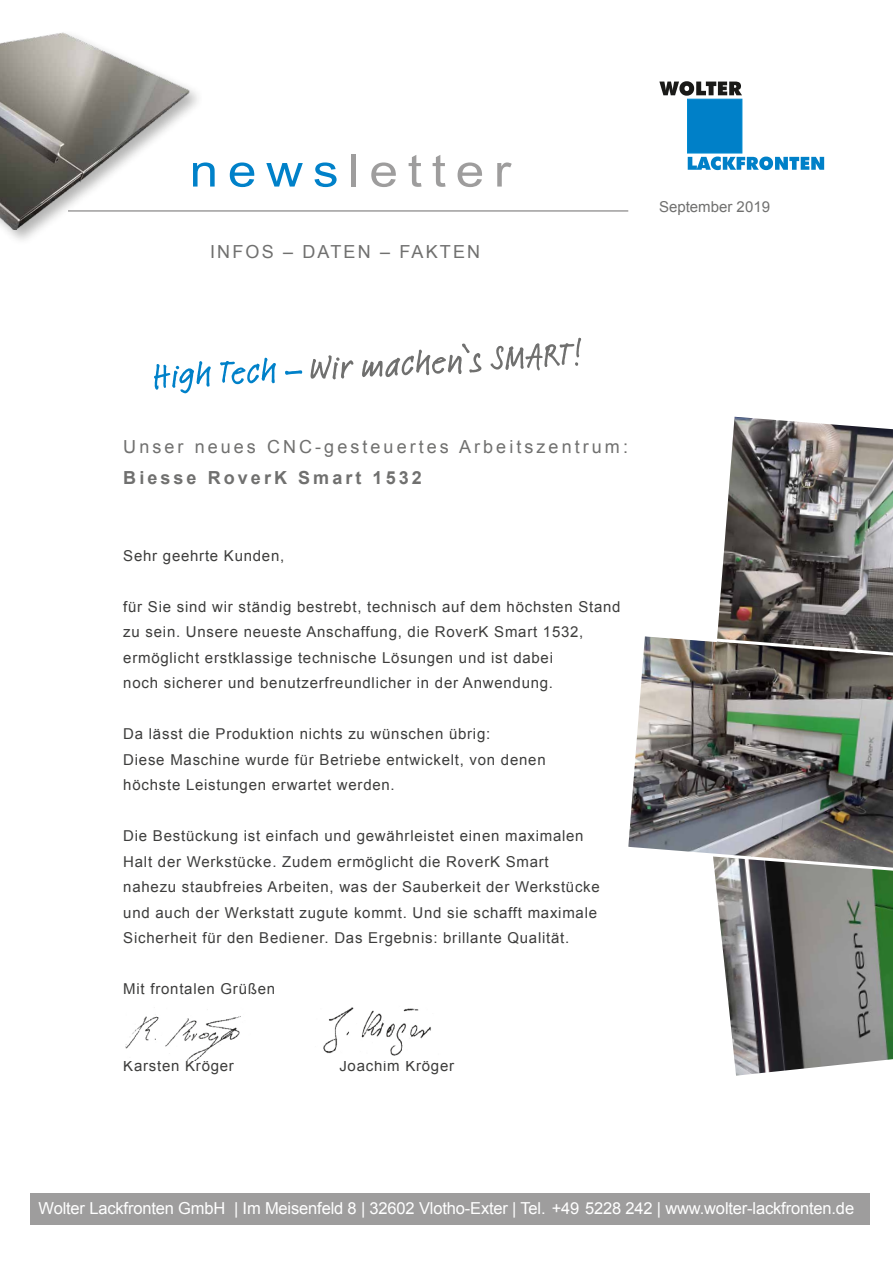
<style>
.page{position:relative;width:893px;height:1263px;background:#fff}
.page>*{position:absolute;margin:0;border:0;box-sizing:border-box;transform-origin:0 0}
.t1{font:45.3px "Arial";letter-spacing:.19em;color:#9e9d9d;scale:1.13 1}
.t2{font:18px "Arial";letter-spacing:.17em;color:#70706f}
.t3{font:700 18px "Arial";letter-spacing:.17em;color:#70706f}
.t4{font:18px "Arial";letter-spacing:.12em;color:#70706f}
.t5{font:16.5px "Arial";letter-spacing:-.01em;color:#fff}
.t6{font:15px/25.5px "Arial";letter-spacing:.05em;color:#3d3d3c}
.t7{font:15px "Arial";color:#70706f}
.s1{color:#0081c9}
</style>
<div class="page">
<svg style="left:659px;top:81px;width:83px;height:15px"></svg>
<div style="left:687px;top:99px;width:55px;height:54px;background:#0080c8;border:1px solid #008bd2"></div>
<svg style="left:688px;top:157px;width:136px;height:13px"></svg>
<hr style="left:68px;top:210px;width:560px;height:2px;background:#9e9d9d">
<div style="left:30px;top:1193px;width:840px;height:31px;background:#9e9d9d"></div>
<img style="left:714px;top:873px;width:179px;height:203px">
<img style="left:717px;top:417px;width:176px;height:214px">
<img style="left:628px;top:631px;width:265px;height:242px">
<svg style="left:154px;top:358px;width:148px;height:35px"></svg>
<svg style="left:310px;top:338px;width:271px;height:41px"></svg>
<img style="left:0;top:32px;width:209px;height:198px">
<img style="left:125px;top:1007px;width:306px;height:53px">
<h1 class="t1" style="left:190px;top:141px;width:286px"><span class="s1">news</span>letter</h1>
<p class="t4" style="left:210px;top:240px;width:272px">INFOS – DATEN – FAKTEN</p>
<p class="t7" style="left:659px;top:197px;width:112px">September 2019</p>
<p class="t2" style="left:123px;top:435px;width:506px">Unser neues CNC-gesteuertes Arbeitszentrum:</p>
<p class="t3" style="left:123px;top:466px;width:300px">Biesse RoverK Smart 1532</p>
<p class="t6" style="left:123px;top:543px;width:163px">Sehr geehrte Kunden,</p>
<p class="t6" style="left:123px;top:594px;width:499px">für Sie sind wir ständig bestrebt, technisch auf dem höchsten Stand zu sein. Unsere neueste Anschaffung, die RoverK Smart 1532, ermöglicht erstklassige technische Lösungen und ist dabei<br>noch sicherer und benutzerfreundlicher in der Anwendung.</p>
<p class="t6" style="left:123px;top:721px;width:424px">Da lässt die Produktion nichts zu wünschen übrig:<br>Diese Maschine wurde für Betriebe entwickelt, von denen höchste Leistungen erwartet werden.</p>
<p class="t6" style="left:123px;top:823px;width:478px">Die Bestückung ist einfach und gewährleistet einen maximalen Halt der Werkstücke. Zudem ermöglicht die RoverK Smart nahezu staubfreies Arbeiten, was der Sauberkeit der Werkstücke und auch der Werkstatt zugute kommt. Und sie schafft maximale Sicherheit für den Bediener. Das Ergebnis: brillante Qualität.</p>
<p class="t6" style="left:123px;top:976px;width:153px">Mit frontalen Grüßen</p>
<p class="t6" style="left:123px;top:1053px;width:112px">Karsten Kröger</p>
<p class="t6" style="left:339px;top:1053px;width:116px">Joachim Kröger</p>
<p class="t5" style="left:39px;top:1197px;width:817px">Wolter Lackfronten GmbH | Im Meisenfeld 8 | 32602 Vlotho-Exter | Tel. +49 5228 242 | www.wolter-lackfronten.de</p>
</div>
